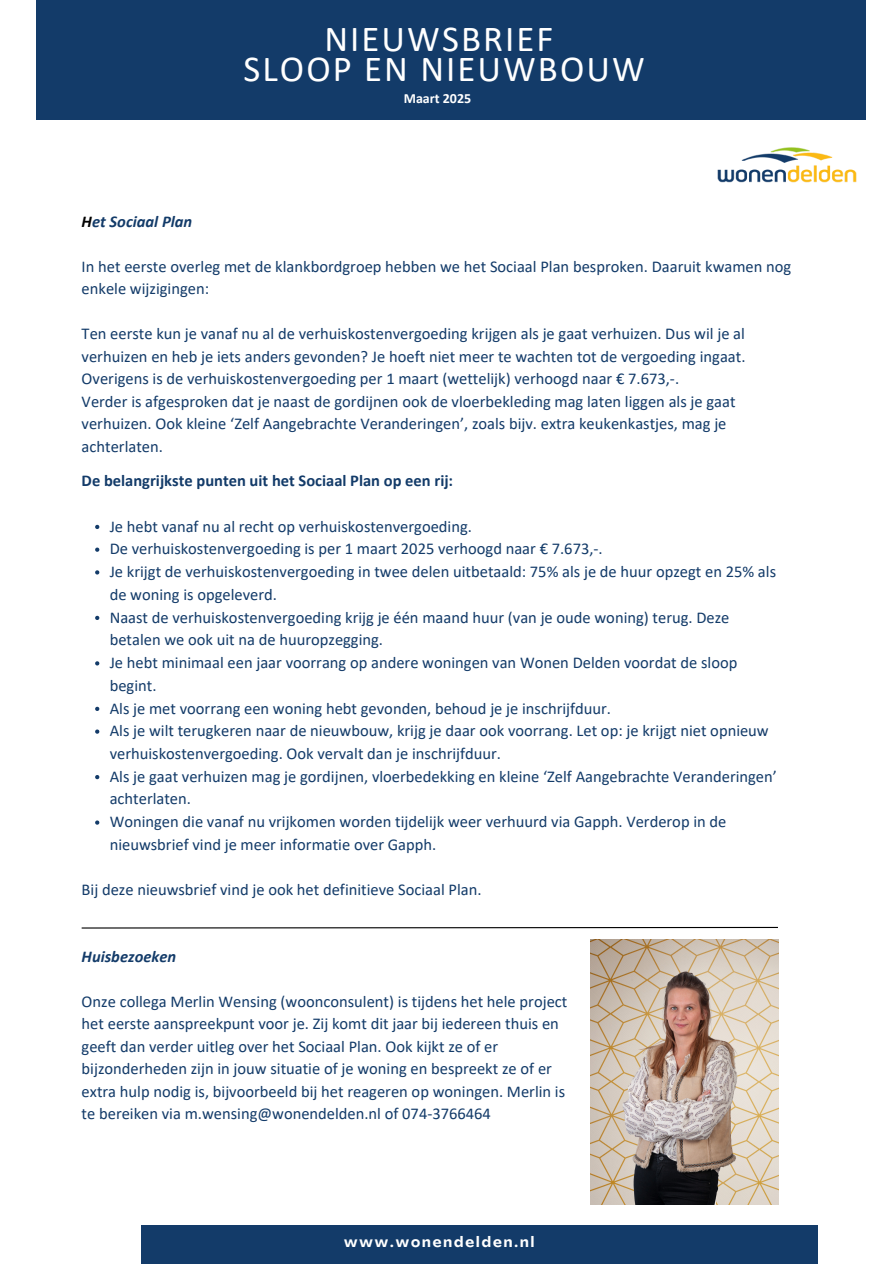
<style>
.page{position:relative;width:894px;height:1264px;background:#fff}
.page>*{position:absolute;margin:0;border:0;box-sizing:border-box;transform-origin:0 0}
.t1{font:36.75px/30.3px "Calibri";letter-spacing:.055em;color:#fff;text-align:center}
.t2{font:16.5px/22.5px "Calibri";color:#133b69}
.t3{font:700 16.5px "Calibri";color:#133b69}
.t4{font:italic 700 16.5px "Calibri";color:#133b69}
.t5{font:700 14.85px "Agrandir";letter-spacing:.135em;color:#fff}
.t6{font:700 13.95px "Calibri";color:#fff}
.s1{color:#000}
</style>
<div class="page">
<div style="left:36px;top:0;width:829px;height:120px;background:#133b69"></div>
<div style="left:141px;top:1225px;width:676px;height:38px;background:#133b69"></div>
<img style="left:717px;top:147px;width:140px;height:36px">
<svg style="left:95px;top:525px;width:4px;height:4px"></svg>
<svg style="left:95px;top:547px;width:4px;height:5px"></svg>
<svg style="left:95px;top:570px;width:4px;height:4px"></svg>
<svg style="left:95px;top:616px;width:4px;height:4px"></svg>
<svg style="left:95px;top:661px;width:4px;height:4px"></svg>
<svg style="left:95px;top:706px;width:4px;height:5px"></svg>
<svg style="left:95px;top:729px;width:4px;height:4px"></svg>
<svg style="left:95px;top:775px;width:4px;height:4px"></svg>
<svg style="left:95px;top:820px;width:4px;height:4px"></svg>
<img style="left:590px;top:939px;width:187px;height:265px">
<svg style="left:81px;top:926px;width:697px;height:3px"></svg>
<h1 class="t1" style="left:243px;top:26px;width:403px">NIEUWSBRIEF<br>SLOOP EN NIEUWBOUW</h1>
<p class="t6" style="left:403px;top:92px;width:69px">Maart 2025</p>
<h3 class="t4" style="left:82px;top:214px;width:112px"><span class="s1">H</span>et Sociaal Plan</h3>
<p class="t2" style="left:82px;top:256px;width:711px">In het eerste overleg met de klankbordgroep hebben we het Sociaal Plan besproken. Daaruit kwamen nog enkele wijzigingen:</p>
<h2 class="t2" style="left:82px;top:324px;width:665px">Ten eerste kun je vanaf nu al de verhuiskostenvergoeding krijgen als je gaat verhuizen. Dus wil je al verhuizen en heb je iets anders gevonden? Je hoeft niet meer te wachten tot de vergoeding ingaat.<br>Overigens is de verhuiskostenvergoeding per 1 maart (wettelijk) verhoogd naar € 7.673,-.<br>Verder is afgesproken dat je naast de gordijnen ook de vloerbekleding mag laten liggen als je gaat verhuizen. Ook kleine ‘Zelf Aangebrachte Veranderingen’, zoals bijv. extra keukenkastjes, mag je achterlaten.</h2>
<h2 class="t3" style="left:82px;top:473px;width:373px">De belangrijkste punten uit het Sociaal Plan op een rij:</h2>
<h3 class="t2" style="left:110px;top:516px;width:363px">Je hebt vanaf nu al recht op verhuiskostenvergoeding.</h3>
<h3 class="t2" style="left:110px;top:539px;width:494px">De verhuiskostenvergoeding is per 1 maart 2025 verhoogd naar € 7.673,-.</h3>
<h2 class="t2" style="left:110px;top:561px;width:667px">Je krijgt de verhuiskostenvergoeding in twee delen uitbetaald: 75% als je de huur opzegt en 25% als de woning is opgeleverd.</h2>
<p class="t2" style="left:110px;top:607px;width:621px">Naast de verhuiskostenvergoeding krijg je één maand huur (van je oude woning) terug. Deze betalen we ook uit na de huuropzegging.</p>
<p class="t2" style="left:110px;top:652px;width:629px">Je hebt minimaal een jaar voorrang op andere woningen van Wonen Delden voordat de sloop begint.</p>
<p class="t2" style="left:110px;top:698px;width:502px">Als je met voorrang een woning hebt gevonden, behoud je je inschrijfduur.</p>
<p class="t2" style="left:110px;top:720px;width:660px">Als je wilt terugkeren naar de nieuwbouw, krijg je daar ook voorrang. Let op: je krijgt niet opnieuw verhuiskostenvergoeding. Ook vervalt dan je inschrijfduur.</p>
<p class="t2" style="left:110px;top:766px;width:668px">Als je gaat verhuizen mag je gordijnen, vloerbedekking en kleine ‘Zelf Aangebrachte Veranderingen’ achterlaten.</p>
<p class="t2" style="left:110px;top:811px;width:618px">Woningen die vanaf nu vrijkomen worden tijdelijk weer verhuurd via Gapph. Verderop in de nieuwsbrief vind je meer informatie over Gapph.</p>
<p class="t2" style="left:82px;top:880px;width:401px">Bij deze nieuwsbrief vind je ook het definitieve Sociaal Plan.</p>
<p class="t4" style="left:82px;top:949px;width:96px">Huisbezoeken</p>
<p class="t2" style="left:82px;top:991px;width:487px">Onze collega Merlin Wensing (woonconsulent) is tijdens het hele project het eerste aanspreekpunt voor je. Zij komt dit jaar bij iedereen thuis en geeft dan verder uitleg over het Sociaal Plan. Ook kijkt ze of er bijzonderheden zijn in jouw situatie of je woning en bespreekt ze of er extra hulp nodig is, bijvoorbeeld bij het reageren op woningen. Merlin is te bereiken via m.wensing@wonendelden.nl of 074-3766464</p>
<p class="t5" style="left:344px;top:1235px;width:191px">www.wonendelden.nl</p>
</div>
